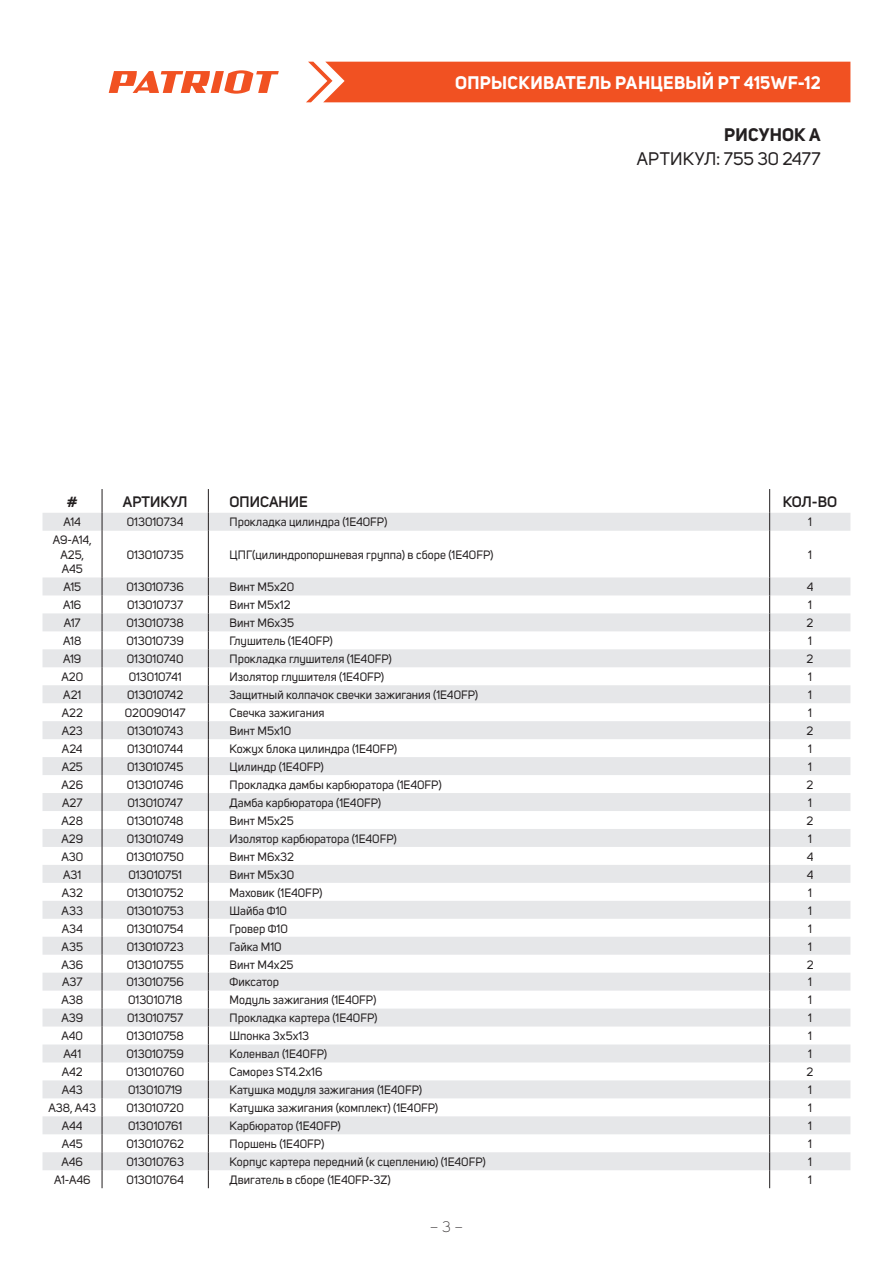
<style>
.page{position:relative;width:893px;height:1263px;background:#fff}
.page>*{position:absolute;margin:0;border:0;box-sizing:border-box;transform-origin:0 0}
.t1{font:700 18px "Uni Sans";letter-spacing:.015em;color:#fff}
.t2{font:18px "Uni Sans";letter-spacing:.005em;color:#231f20}
.t3{font:700 18px "Uni Sans";letter-spacing:.01em;color:#231f20}
.t4{font:600 15px "Uni Sans";color:#231f20}
.t5{font:300 15px "Uni Sans";color:#231f20}
.t6{font:12px/14.4px "Uni Sans";color:#231f20;text-align:center}
</style>
<div class="page">
<div style="left:306px;top:62px;width:544px;height:40px;background:#f15122"></div>
<svg style="left:109px;top:70px;width:170px;height:24px"></svg>
<svg style="left:43px;top:513px;width:807px;height:657px"></svg>
<svg style="left:102px;top:489px;width:1px;height:42px"></svg>
<svg style="left:208px;top:489px;width:1px;height:42px"></svg>
<svg style="left:769px;top:489px;width:1px;height:42px"></svg>
<hr style="left:102px;top:531px;width:1px;height:46px;background:#231f20">
<hr style="left:208px;top:531px;width:1px;height:46px;background:#231f20">
<hr style="left:769px;top:531px;width:1px;height:46px;background:#231f20">
<svg style="left:102px;top:577px;width:1px;height:611px"></svg>
<svg style="left:208px;top:577px;width:1px;height:611px"></svg>
<svg style="left:769px;top:577px;width:1px;height:611px"></svg>
<h1 class="t1" style="left:455px;top:72px;width:367px">ОПРЫСКИВАТЕЛЬ РАНЦЕВЫЙ PT 415WF-12</h1>
<h1 class="t3" style="left:724px;top:123px;width:98px">РИСУНОК A</h1>
<h1 class="t2" style="left:637px;top:148px;width:185px">АРТИКУЛ: 755 30 2477</h1>
<p class="t4" style="left:67px;top:493px;width:12px">#</p>
<p class="t4" style="left:123px;top:493px;width:66px">АРТИКУЛ</p>
<p class="t4" style="left:230px;top:493px;width:80px">ОПИСАНИЕ</p>
<p class="t4" style="left:783px;top:493px;width:56px">КОЛ-ВО</p>
<p class="t6" style="left:63px;top:515px;width:19px">A14</p>
<p class="t6" style="left:127px;top:515px;width:58px">013010734</p>
<p class="t6" style="left:230px;top:515px;width:159px">Прокладка цилиндра (1E40FP)</p>
<p class="t6" style="left:808px;top:515px;width:5px">1</p>
<p class="t6" style="left:53px;top:533px;width:41px">A9-A14,<br>A25,<br>A45</p>
<p class="t6" style="left:127px;top:548px;width:59px">013010735</p>
<p class="t6" style="left:230px;top:548px;width:265px">ЦПГ(цилиндропоршневая группа) в сборе (1E40FP)</p>
<p class="t6" style="left:808px;top:548px;width:5px">1</p>
<p class="t6" style="left:63px;top:580px;width:19px">A15</p>
<p class="t6" style="left:126px;top:580px;width:59px">013010736</p>
<p class="t6" style="left:230px;top:580px;width:66px">Винт М5х20</p>
<p class="t6" style="left:807px;top:580px;width:8px">4</p>
<p class="t6" style="left:63px;top:598px;width:20px">A16</p>
<p class="t6" style="left:127px;top:598px;width:58px">013010737</p>
<p class="t6" style="left:230px;top:598px;width:62px">Винт М5х12</p>
<p class="t6" style="left:808px;top:598px;width:5px">1</p>
<p class="t6" style="left:64px;top:616px;width:18px">A17</p>
<p class="t6" style="left:126px;top:616px;width:59px">013010738</p>
<p class="t6" style="left:230px;top:616px;width:66px">Винт М6х35</p>
<p class="t6" style="left:807px;top:616px;width:8px">2</p>
<p class="t6" style="left:63px;top:634px;width:20px">A18</p>
<p class="t6" style="left:126px;top:634px;width:59px">013010739</p>
<p class="t6" style="left:230px;top:634px;width:105px">Глушитель (1E40FP)</p>
<p class="t6" style="left:808px;top:634px;width:5px">1</p>
<p class="t6" style="left:63px;top:652px;width:20px">A19</p>
<p class="t6" style="left:127px;top:652px;width:58px">013010740</p>
<p class="t6" style="left:230px;top:652px;width:164px">Прокладка глушителя (1E40FP)</p>
<p class="t6" style="left:807px;top:652px;width:8px">2</p>
<p class="t6" style="left:61px;top:670px;width:23px">A20</p>
<p class="t6" style="left:129px;top:670px;width:55px">013010741</p>
<p class="t6" style="left:230px;top:670px;width:156px">Изолятор глушителя (1E40FP)</p>
<p class="t6" style="left:808px;top:670px;width:5px">1</p>
<p class="t6" style="left:63px;top:688px;width:20px">A21</p>
<p class="t6" style="left:127px;top:688px;width:58px">013010742</p>
<p class="t6" style="left:230px;top:688px;width:250px">Защитный колпачок свечки зажигания (1E40FP)</p>
<p class="t6" style="left:808px;top:688px;width:5px">1</p>
<p class="t6" style="left:62px;top:706px;width:23px">A22</p>
<p class="t6" style="left:125px;top:706px;width:62px">020090147</p>
<p class="t6" style="left:230px;top:706px;width:96px">Свечка зажигания</p>
<p class="t6" style="left:808px;top:706px;width:5px">1</p>
<p class="t6" style="left:62px;top:724px;width:23px">A23</p>
<p class="t6" style="left:127px;top:724px;width:58px">013010743</p>
<p class="t6" style="left:230px;top:724px;width:63px">Винт М5х10</p>
<p class="t6" style="left:807px;top:724px;width:8px">2</p>
<p class="t6" style="left:62px;top:742px;width:22px">A24</p>
<p class="t6" style="left:127px;top:742px;width:58px">013010744</p>
<p class="t6" style="left:230px;top:742px;width:169px">Кожух блока цилиндра (1E40FP)</p>
<p class="t6" style="left:808px;top:742px;width:5px">1</p>
<p class="t6" style="left:62px;top:760px;width:23px">A25</p>
<p class="t6" style="left:127px;top:760px;width:58px">013010745</p>
<p class="t6" style="left:230px;top:760px;width:96px">Цилиндр (1E40FP)</p>
<p class="t6" style="left:808px;top:760px;width:5px">1</p>
<p class="t6" style="left:61px;top:778px;width:23px">A26</p>
<p class="t6" style="left:127px;top:778px;width:58px">013010746</p>
<p class="t6" style="left:230px;top:778px;width:214px">Прокладка дамбы карбюратора (1E40FP)</p>
<p class="t6" style="left:807px;top:778px;width:8px">2</p>
<p class="t6" style="left:62px;top:795px;width:22px">A27</p>
<p class="t6" style="left:128px;top:795px;width:57px">013010747</p>
<p class="t6" style="left:230px;top:795px;width:153px">Дамба карбюратора (1E40FP)</p>
<p class="t6" style="left:808px;top:795px;width:5px">1</p>
<p class="t6" style="left:61px;top:813px;width:23px">A28</p>
<p class="t6" style="left:127px;top:813px;width:58px">013010748</p>
<p class="t6" style="left:230px;top:813px;width:66px">Винт М5х25</p>
<p class="t6" style="left:807px;top:813px;width:8px">2</p>
<p class="t6" style="left:61px;top:831px;width:23px">A29</p>
<p class="t6" style="left:127px;top:831px;width:58px">013010749</p>
<p class="t6" style="left:230px;top:831px;width:169px">Изолятор карбюратора (1E40FP)</p>
<p class="t6" style="left:808px;top:831px;width:5px">1</p>
<p class="t6" style="left:61px;top:849px;width:23px">A30</p>
<p class="t6" style="left:126px;top:849px;width:59px">013010750</p>
<p class="t6" style="left:230px;top:849px;width:66px">Винт М6х32</p>
<p class="t6" style="left:807px;top:849px;width:8px">4</p>
<p class="t6" style="left:63px;top:867px;width:20px">A31</p>
<p class="t6" style="left:128px;top:867px;width:55px">013010751</p>
<p class="t6" style="left:230px;top:867px;width:66px">Винт М5х30</p>
<p class="t6" style="left:807px;top:867px;width:8px">4</p>
<p class="t6" style="left:62px;top:885px;width:23px">A32</p>
<p class="t6" style="left:127px;top:885px;width:58px">013010752</p>
<p class="t6" style="left:230px;top:885px;width:94px">Маховик (1E40FP)</p>
<p class="t6" style="left:808px;top:885px;width:5px">1</p>
<p class="t6" style="left:62px;top:903px;width:23px">A33</p>
<p class="t6" style="left:127px;top:903px;width:59px">013010753</p>
<p class="t6" style="left:230px;top:903px;width:59px">Шайба Ф10</p>
<p class="t6" style="left:808px;top:903px;width:5px">1</p>
<p class="t6" style="left:62px;top:921px;width:23px">A34</p>
<p class="t6" style="left:127px;top:921px;width:58px">013010754</p>
<p class="t6" style="left:230px;top:921px;width:60px">Гровер Ф10</p>
<p class="t6" style="left:808px;top:921px;width:5px">1</p>
<p class="t6" style="left:62px;top:939px;width:23px">A35</p>
<p class="t6" style="left:127px;top:939px;width:58px">013010723</p>
<p class="t6" style="left:230px;top:939px;width:54px">Гайка М10</p>
<p class="t6" style="left:808px;top:939px;width:5px">1</p>
<p class="t6" style="left:61px;top:957px;width:23px">A36</p>
<p class="t6" style="left:127px;top:957px;width:59px">013010755</p>
<p class="t6" style="left:230px;top:957px;width:65px">Винт М4х25</p>
<p class="t6" style="left:807px;top:957px;width:8px">2</p>
<p class="t6" style="left:62px;top:975px;width:22px">A37</p>
<p class="t6" style="left:126px;top:975px;width:59px">013010756</p>
<p class="t6" style="left:230px;top:975px;width:51px">Фиксатор</p>
<p class="t6" style="left:808px;top:975px;width:5px">1</p>
<p class="t6" style="left:61px;top:993px;width:23px">A38</p>
<p class="t6" style="left:128px;top:993px;width:56px">013010718</p>
<p class="t6" style="left:230px;top:993px;width:148px">Модуль зажигания (1E40FP)</p>
<p class="t6" style="left:808px;top:993px;width:5px">1</p>
<p class="t6" style="left:61px;top:1011px;width:23px">A39</p>
<p class="t6" style="left:127px;top:1011px;width:58px">013010757</p>
<p class="t6" style="left:230px;top:1011px;width:149px">Прокладка картера (1E40FP)</p>
<p class="t6" style="left:808px;top:1011px;width:5px">1</p>
<p class="t6" style="left:62px;top:1029px;width:23px">A40</p>
<p class="t6" style="left:126px;top:1029px;width:59px">013010758</p>
<p class="t6" style="left:230px;top:1029px;width:81px">Шпонка 3х5х13</p>
<p class="t6" style="left:808px;top:1029px;width:5px">1</p>
<p class="t6" style="left:63px;top:1047px;width:19px">A41</p>
<p class="t6" style="left:126px;top:1047px;width:59px">013010759</p>
<p class="t6" style="left:230px;top:1047px;width:99px">Коленвал (1E40FP)</p>
<p class="t6" style="left:808px;top:1047px;width:5px">1</p>
<p class="t6" style="left:62px;top:1065px;width:22px">A42</p>
<p class="t6" style="left:126px;top:1065px;width:59px">013010760</p>
<p class="t6" style="left:230px;top:1065px;width:94px">Саморез ST4.2х16</p>
<p class="t6" style="left:807px;top:1065px;width:8px">2</p>
<p class="t6" style="left:62px;top:1083px;width:23px">A43</p>
<p class="t6" style="left:128px;top:1083px;width:56px">013010719</p>
<p class="t6" style="left:230px;top:1083px;width:194px">Катушка модуля зажигания (1E40FP)</p>
<p class="t6" style="left:808px;top:1083px;width:5px">1</p>
<p class="t6" style="left:49px;top:1101px;width:49px">A38, A43</p>
<p class="t6" style="left:126px;top:1101px;width:59px">013010720</p>
<p class="t6" style="left:230px;top:1101px;width:210px">Катушка зажигания (комплект) (1E40FP)</p>
<p class="t6" style="left:808px;top:1101px;width:5px">1</p>
<p class="t6" style="left:62px;top:1119px;width:22px">A44</p>
<p class="t6" style="left:128px;top:1119px;width:56px">013010761</p>
<p class="t6" style="left:230px;top:1119px;width:113px">Карбюратор (1E40FP)</p>
<p class="t6" style="left:808px;top:1119px;width:5px">1</p>
<p class="t6" style="left:62px;top:1137px;width:23px">A45</p>
<p class="t6" style="left:127px;top:1137px;width:59px">013010762</p>
<p class="t6" style="left:230px;top:1137px;width:96px">Поршень (1E40FP)</p>
<p class="t6" style="left:808px;top:1137px;width:5px">1</p>
<p class="t6" style="left:62px;top:1155px;width:23px">A46</p>
<p class="t6" style="left:126px;top:1155px;width:59px">013010763</p>
<p class="t6" style="left:230px;top:1155px;width:258px">Корпус картера передний (к сцеплению) (1E40FP)</p>
<p class="t6" style="left:808px;top:1155px;width:5px">1</p>
<p class="t6" style="left:54px;top:1173px;width:38px">A1-A46</p>
<p class="t6" style="left:127px;top:1173px;width:59px">013010764</p>
<p class="t6" style="left:230px;top:1173px;width:163px">Двигатель в сборе (1E40FP-3Z)</p>
<p class="t6" style="left:808px;top:1173px;width:5px">1</p>
<p class="t5" style="left:430px;top:1218px;width:35px">– 3 –</p>
</div>
